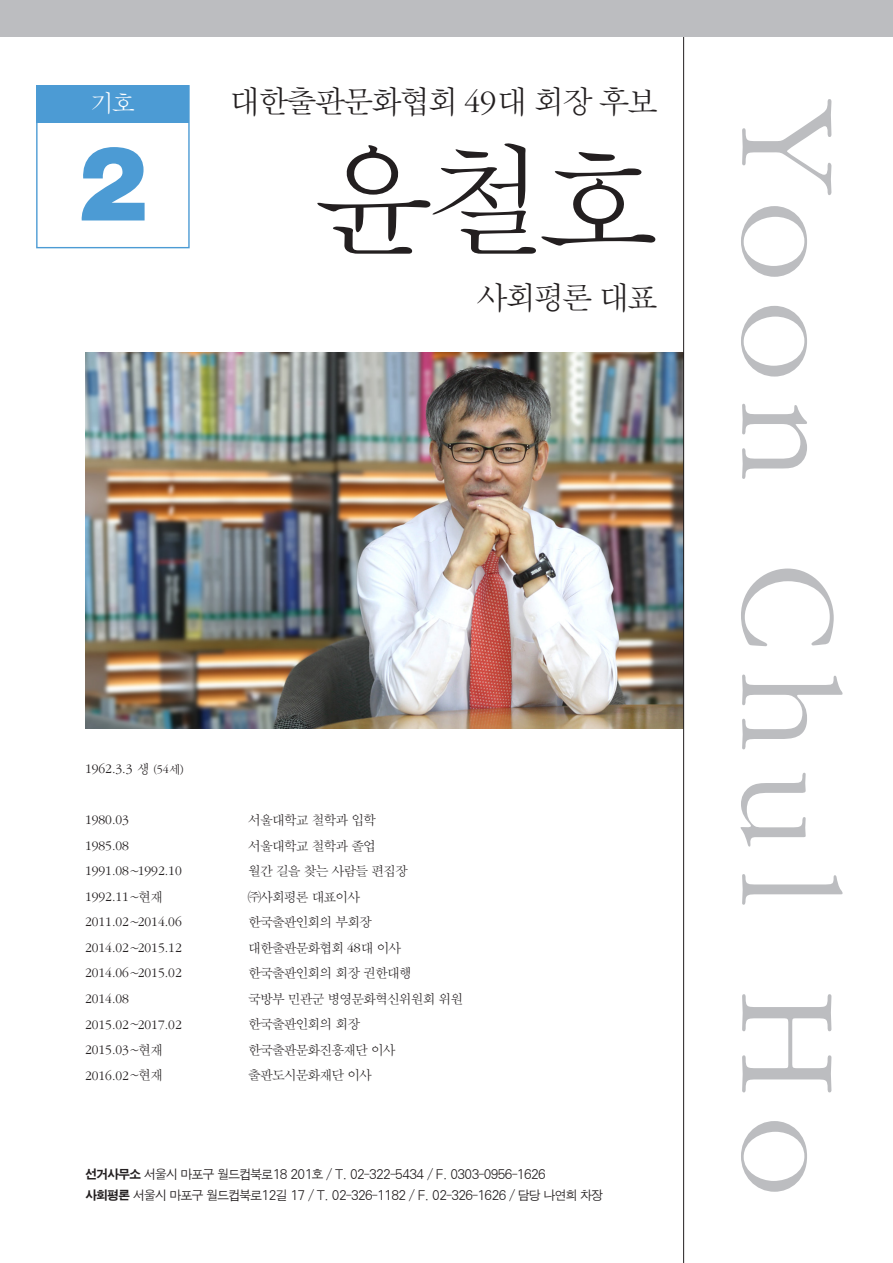
<style>
.page{position:relative;width:893px;height:1263px;background:#fff}
.page>*{position:absolute;margin:0;border:0;box-sizing:border-box;transform-origin:0 0}
.본문{font:300 142.5px "ITC Garamond Std";letter-spacing:.14em;color:#bcbdc0}
.본문-2{font:128.1px "SM3 SS Myung Jo 02";color:#231f20}
.t1{font:900 104.25px "Helvetica Neue LT Std";color:#4c9bd4}
.본문-3{font:32.25px "SM3 SS Myung Jo 02";letter-spacing:-.12em;color:#231f20}
.본문-4{font:24.3px "SM3 SS Myung Jo 02";color:#fff}
.본문-5{font:300 13.5px "ITC Garamond Std";color:#231f20}
.본문-6{font:13.5px "SM3 SS Myung Jo 02";letter-spacing:-.12em;color:#231f20}
.t2{font:12.75px "SMJ Gothic Std";letter-spacing:-.1em;color:#231f20;scale:.96 1}
.s1{font-family:"ITC Garamond Std";font-weight:300}
.s2{font-family:"SM3 SS Myung Jo 02";font-weight:400}
.s3{font-family:"SM3 SS Myung Jo 02";font-weight:400;font-size:12px}
.s4{font-size:12px}
.s5{font-family:"Adobe Myungjo Std";font-weight:500;font-size:12px}
.s6{font-family:"SMK Gothic Std"}
</style>
<div class="page">
<img style="left:85px;top:352px;width:598px;height:376px">
<div style="left:36px;top:85px;width:154px;height:163px;border:1px solid #4c9bd4"></div>
<div style="left:37px;top:86px;width:152px;height:37px;background:#4c9bd4"></div>
<hr style="left:683px;top:0;width:1px;height:1263px;background:#231f20">
<div style="left:0;top:0;width:893px;height:36px;background:#bcbdc0"></div>
<p class="본문-3" style="left:229px;top:85px;width:431px">대한출판문화협회 <span class="s1">49</span>대 회장 후보</p>
<p class="본문-4" style="left:90px;top:91px;width:47px">기호</p>
<p class="본문" style="left:864px;top:100px;width:1097px;rotate:90deg">Yoon Chul Ho</p>
<p class="본문-2" style="left:309px;top:137px;width:355px">윤철호</p>
<p class="t1" style="left:78px;top:121px;width:71px">2</p>
<p class="본문-3" style="left:476px;top:281px;width:184px">사회평론 대표</p>
<p class="본문-5" style="left:85px;top:762px;width:102px">1962.3.3 <span class="s2">생</span> <span class="s3">(</span><span class="s4">54</span><span class="s5">세)</span></p>
<p class="본문-5" style="left:85px;top:813px;width:46px">1980.03</p>
<p class="본문-6" style="left:248px;top:813px;width:130px">서울대학교 철학과 입학</p>
<p class="본문-5" style="left:85px;top:838px;width:46px">1985.08</p>
<p class="본문-6" style="left:248px;top:839px;width:130px">서울대학교 철학과 졸업</p>
<p class="본문-5" style="left:85px;top:864px;width:98px">1991.08<span class="s2">~</span>1992.10</p>
<p class="본문-6" style="left:248px;top:864px;width:162px">월간 길을 찾는 사람들 편집장</p>
<p class="본문-5" style="left:85px;top:889px;width:80px">1992.11<span class="s2">~현재</span></p>
<p class="본문-6" style="left:248px;top:890px;width:114px">㈜사회평론 대표이사</p>
<p class="본문-5" style="left:85px;top:915px;width:98px">2011.02<span class="s2">~</span>2014.06</p>
<p class="본문-6" style="left:248px;top:915px;width:126px">한국출판인회의 부회장</p>
<p class="본문-5" style="left:85px;top:940px;width:98px">2014.02<span class="s2">~</span>2015.12</p>
<p class="본문-6" style="left:248px;top:941px;width:155px">대한출판문화협회 <span class="s1">48</span>대 이사</p>
<p class="본문-5" style="left:85px;top:966px;width:98px">2014.06<span class="s2">~</span>2015.02</p>
<p class="본문-6" style="left:248px;top:966px;width:166px">한국출판인회의 회장 권한대행</p>
<p class="본문-5" style="left:85px;top:991px;width:46px">2014.08</p>
<p class="본문-6" style="left:248px;top:992px;width:217px">국방부 민관군 병영문화혁신위원회 위원</p>
<p class="본문-5" style="left:85px;top:1017px;width:98px">2015.02<span class="s2">~</span>2017.02</p>
<p class="본문-6" style="left:248px;top:1017px;width:114px">한국출판인회의 회장</p>
<p class="본문-5" style="left:85px;top:1042px;width:80px">2015.03<span class="s2">~현재</span></p>
<p class="본문-6" style="left:248px;top:1043px;width:150px">한국출판문화진흥재단 이사</p>
<p class="본문-5" style="left:85px;top:1068px;width:80px">2016.02<span class="s2">~현재</span></p>
<p class="본문-6" style="left:248px;top:1068px;width:126px">출판도시문화재단 이사</p>
<p class="t2" style="left:85px;top:1167px;width:482px"><span class="s6">선거사무소</span> 서울시 마포구 월드컵북로18 201호 / T. 02-322-5434 / F. 0303-0956-1626</p>
<p class="t2" style="left:85px;top:1188px;width:542px"><span class="s6">사회평론</span> 서울시 마포구 월드컵북로12길 17 / T. 02-326-1182 / F. 02-326-1626 / 담당 나연희 차장</p>
</div>
